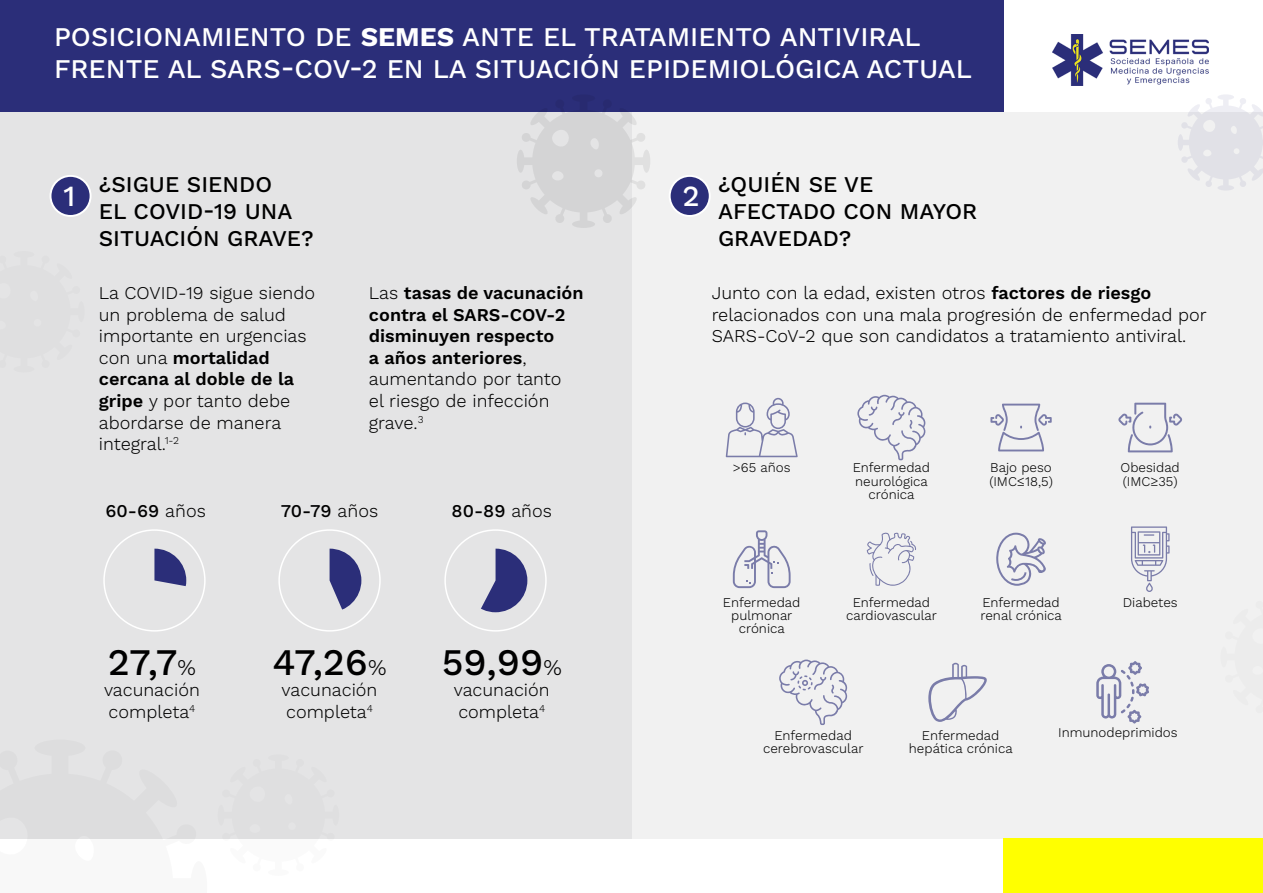
<style>
.page{position:relative;width:1263px;height:893px;background:#fff}
.page>*{position:absolute;margin:0;border:0;box-sizing:border-box;transform-origin:0 0}
.t1{font:500 37.5px "Work Sans";color:#000}
.t2{font:500 29.25px "Work Sans";color:#fff}
.t3{font:500 27px/32.4px "Work Sans";color:#fff}
.t4{font:500 22.5px/27px "Work Sans";color:#000}
.t5{font:300 18px/21.6px "Work Sans";color:#000}
.t6{font:600 18px/21.6px "Work Sans";color:#000}
.t7{font:500 18px "Work Sans";color:#000}
.t8{font:300 13.35px/13.4px "Work Sans";color:#000;text-align:center}
.s1{font-weight:700}
.s2{font-weight:600}
.s3{font-weight:300}
.s4{font-weight:300;font-size:22.5px}
</style>
<div class="page">
<div style="left:0;top:0;width:1003px;height:149px;background:#2b2e79"></div>
<div style="left:0;top:113px;width:1263px;height:726px;background:#f1f1f1"></div>
<div style="left:0;top:113px;width:631px;height:726px;background:#e4e4e5"></div>
<img style="left:1052px;top:34px;width:157px;height:52px">
<div style="left:50px;top:176px;width:41px;height:40px;background:#2b2e79;border-radius:50%"></div>
<div style="left:50px;top:175px;width:42px;height:42px;border:2px solid #fff;border-radius:50%"></div>
<div style="left:670px;top:176px;width:40px;height:40px;background:#2b2e79;border-radius:50%"></div>
<div style="left:669px;top:175px;width:42px;height:42px;border:2px solid #fff;border-radius:50%"></div>
<svg style="left:779px;top:660px;width:68px;height:65px"></svg>
<svg style="left:857px;top:395px;width:68px;height:65px"></svg>
<svg style="left:996px;top:533px;width:50px;height:53px"></svg>
<svg style="left:1131px;top:526px;width:38px;height:66px"></svg>
<svg style="left:517px;top:112px;width:133px;height:116px"></svg>
<svg style="left:1178px;top:95px;width:85px;height:95px"></svg>
<svg style="left:733px;top:530px;width:58px;height:58px"></svg>
<svg style="left:867px;top:532px;width:49px;height:54px"></svg>
<svg style="left:1118px;top:403px;width:64px;height:49px"></svg>
<svg style="left:928px;top:663px;width:59px;height:59px"></svg>
<svg style="left:1096px;top:661px;width:53px;height:62px"></svg>
<svg style="left:990px;top:404px;width:62px;height:47px"></svg>
<svg style="left:726px;top:398px;width:72px;height:59px"></svg>
<div style="left:103px;top:529px;width:103px;height:103px;border:2px solid #fff;border-radius:50%"></div>
<div style="left:444px;top:529px;width:103px;height:103px;border:2px solid #fff;border-radius:50%"></div>
<svg style="left:154px;top:549px;width:32px;height:38px"></svg>
<div style="left:278px;top:529px;width:103px;height:103px;border:2px solid #fff;border-radius:50%"></div>
<svg style="left:330px;top:549px;width:31px;height:61px"></svg>
<svg style="left:481px;top:549px;width:46px;height:63px"></svg>
<div style="left:1003px;top:839px;width:260px;height:54px;background:#ff0"></div>
<h3 class="t3" style="left:54px;top:22px;width:919px">POSICIONAMIENTO DE <span class="s1">SEMES</span> ANTE EL TRATAMIENTO ANTIVIRAL<br>FRENTE AL SARS-COV-2 EN LA SITUACIÓN EPIDEMIOLÓGICA ACTUAL</h3>
<p class="t4" style="left:99px;top:172px;width:217px">¿SIGUE SIENDO<br>EL COVID-19 UNA<br>SITUACIÓN GRAVE?</p>
<p class="t4" style="left:718px;top:172px;width:261px">¿QUIÉN SE VE<br>AFECTADO CON MAYOR<br>GRAVEDAD?</p>
<p class="t5" style="left:99px;top:283px;width:218px">La COVID-19 sigue siendo un problema de salud importante en urgencias con una <span class="s2">mortalidad cercana al doble de la gripe</span> y por tanto debe abordarse de manera integral.<sup>1-2</sup></p>
<h2 class="t2" style="left:63px;top:179px;width:14px">1</h2>
<h2 class="t2" style="left:682px;top:179px;width:19px">2</h2>
<p class="t6" style="left:369px;top:283px;width:216px"><span class="s3">Las</span> tasas de vacunación contra el SARS-COV-2 disminuyen respecto<br>a años anteriores<span class="s3">, aumentando por tanto<br>el riesgo de infección grave.</span><sup>3</sup></p>
<p class="t5" style="left:712px;top:283px;width:497px">Junto con la edad, existen otros <span class="s2">factores de riesgo </span>relacionados con una mala progresión de enfermedad por<br>SARS-CoV-2 que son candidatos a tratamiento antiviral.</p>
<p class="t7" style="left:105px;top:500px;width:102px">60-69 <span class="s3">años</span></p>
<p class="t7" style="left:281px;top:500px;width:99px">70-79 <span class="s3">años</span></p>
<p class="t7" style="left:451px;top:500px;width:102px">80-89 <span class="s3">años</span></p>
<h1 class="t1" style="left:108px;top:640px;width:89px">27,7<span class="s4">%</span></h1>
<p class="t5" style="left:104px;top:680px;width:97px">vacunación completa<sup>4</sup></p>
<h1 class="t1" style="left:273px;top:640px;width:115px">47,26<span class="s4">%</span></h1>
<p class="t5" style="left:282px;top:680px;width:97px">vacunación completa<sup>4</sup></p>
<h1 class="t1" style="left:442px;top:640px;width:121px">59,99<span class="s4">%</span></h1>
<p class="t5" style="left:454px;top:680px;width:97px">vacunación completa<sup>4</sup></p>
<p class="t8" style="left:733px;top:462px;width:59px">&gt;65 años</p>
<p class="t8" style="left:853px;top:462px;width:79px">Enfermedad neurológica crónica</p>
<p class="t8" style="left:989px;top:462px;width:65px;text-align:left">Bajo peso (IMC≤18,5)</p>
<p class="t8" style="left:1121px;top:462px;width:61px;text-align:left">Obesidad (IMC≥35)</p>
<p class="t8" style="left:723px;top:596px;width:79px">Enfermedad pulmonar crónica</p>
<p class="t8" style="left:1123px;top:596px;width:56px">Diabetes</p>
<p class="t8" style="left:846px;top:596px;width:92px">Enfermedad cardiovascular</p>
<p class="t8" style="left:980px;top:596px;width:83px;text-align:left">Enfermedad renal crónica</p>
<p class="t8" style="left:763px;top:729px;width:102px">Enfermedad cerebrovascular</p>
<p class="t8" style="left:909px;top:729px;width:105px">Enfermedad hepática crónica</p>
<p class="t8" style="left:1058px;top:727px;width:121px">Inmunodeprimidos</p>
</div>
